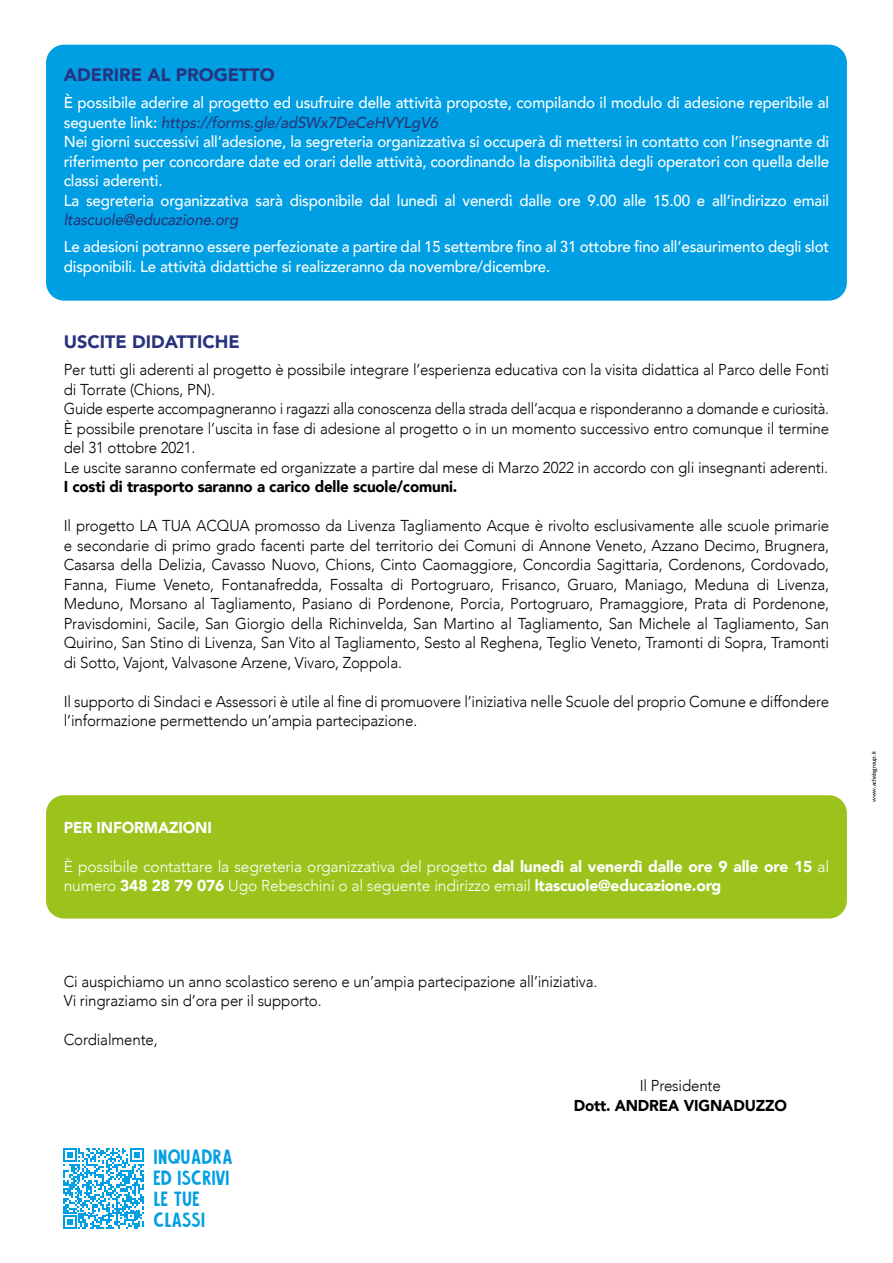
<style>
.page{position:relative;width:893px;height:1263px;background:#fff}
.page>*{position:absolute;margin:0;border:0;box-sizing:border-box;transform-origin:0 0}
.t1{font:900 18px "Avenir";color:#28337e}
.t2{font:16.5px/21px "Alvania";letter-spacing:.04em;color:#009fe3}
.t3{font:300 15.75px/19.5px "Avenir";letter-spacing:-.01em;color:#000;scale:.96 1}
.t4{font:500 15.75px/19.5px "Avenir";letter-spacing:-.01em;color:#fff;scale:.96 1}
.t5{font:300 15.75px/19.5px "Avenir";letter-spacing:-.01em;color:#fff}
.t6{font:900 15.75px "Avenir";letter-spacing:-.01em;color:#000;scale:.96 1}
.t7{font:italic 500 15.75px "Avenir";letter-spacing:-.01em;color:#28357a;scale:.96 1}
.t8{font:900 15.75px "Avenir";letter-spacing:-.01em;color:#fff;scale:.96 1}
.t9{font:6px "Friz Quadrata";color:#000}
.s1{font-style:italic;color:#28357a}
.s2{font-weight:900}
</style>
<div class="page">
<div style="left:46px;top:45px;width:801px;height:256px;background:#009fe3;border-radius:18px"></div>
<div style="left:46px;top:795px;width:801px;height:123px;background:#9bc31c;border-radius:18px"></div>
<svg style="left:63px;top:1148px;width:81px;height:81px"></svg>
<p class="t1" style="left:64px;top:60px;width:212px">ADERIRE AL PROGETTO</p>
<p class="t4" style="left:64px;top:92px;width:799px">È possibile aderire al progetto ed usufruire delle attività proposte, compilando il modulo di adesione reperibile al seguente link: <span class="s1">https://forms.gle/adSWx7DeCeHVYLgV6<br></span>Nei giorni successivi all’adesione, la segreteria organizzativa si occuperà di mettersi in contatto con l’insegnante di riferimento per concordare date ed orari delle attività, coordinando la disponibilità degli operatori con quella delle classi aderenti.<br>La segreteria organizzativa sarà disponibile dal lunedì al venerdì dalle ore 9.00 alle 15.00 e all’indirizzo email</p>
<p class="t7" style="left:64px;top:210px;width:183px">ltascuole@educazione.org</p>
<p class="t4" style="left:64px;top:236px;width:799px">Le adesioni potranno essere perfezionate a partire dal 15 settembre fino al 31 ottobre fino all’esaurimento degli slot disponibili. Le attività didattiche si realizzeranno da novembre/dicembre.</p>
<p class="t1" style="left:64px;top:327px;width:177px">USCITE DIDATTICHE</p>
<p class="t3" style="left:64px;top:360px;width:799px">Per tutti gli aderenti al progetto è possibile integrare l’esperienza educativa con la visita didattica al Parco delle Fonti di Torrate (Chions, PN).<br>Guide esperte accompagneranno i ragazzi alla conoscenza della strada dell’acqua e risponderanno a domande e curiosità.<br>È possibile prenotare l’uscita in fase di adesione al progetto o in un momento successivo entro comunque il termine del 31 ottobre 2021.<br>Le uscite saranno confermate ed organizzate a partire dal mese di Marzo 2022 in accordo con gli insegnanti aderenti.</p>
<p class="t6" style="left:64px;top:473px;width:412px">I costi di trasporto saranno a carico delle scuole/comuni.</p>
<p class="t3" style="left:64px;top:516px;width:799px;text-align:justify">Il progetto LA TUA ACQUA promosso da Livenza Tagliamento Acque è rivolto esclusivamente alle scuole primarie e secondarie di primo grado facenti parte del territorio dei Comuni di Annone Veneto, Azzano Decimo, Brugnera, Casarsa della Delizia, Cavasso Nuovo, Chions, Cinto Caomaggiore, Concordia Sagittaria, Cordenons, Cordovado, Fanna, Fiume Veneto, Fontanafredda, Fossalta di Portogruaro, Frisanco, Gruaro, Maniago, Meduna di Livenza, Meduno, Morsano al Tagliamento, Pasiano di Pordenone, Porcia, Portogruaro, Pramaggiore, Prata di Pordenone, Pravisdomini, Sacile, San Giorgio della Richinvelda, San Martino al Tagliamento, San Michele al Tagliamento, San Quirino, San Stino di Livenza, San Vito al Tagliamento, Sesto al Reghena, Teglio Veneto, Tramonti di Sopra, Tramonti di Sotto, Vajont, Valvasone Arzene, Vivaro, Zoppola.</p>
<p class="t3" style="left:64px;top:692px;width:799px">Il supporto di Sindaci e Assessori è utile al fine di promuovere l’iniziativa nelle Scuole del proprio Comune e diffondere l’informazione permettendo un’ampia partecipazione.</p>
<p class="t8" style="left:64px;top:814px;width:156px">PER INFORMAZIONI</p>
<p class="t5" style="left:64px;top:857px;width:767px">È possibile contattare la segreteria organizzativa del progetto <span class="s2">dal lunedì al venerdì dalle ore 9 alle ore 15</span> al numero <span class="s2">348 28 79 076</span> Ugo Rebeschini o al seguente indirizzo email <span class="s2">ltascuole@educazione.org</span></p>
<p class="t3" style="left:64px;top:971px;width:557px">Ci auspichiamo un anno scolastico sereno e un’ampia partecipazione all’iniziativa.<br>Vi ringraziamo sin d’ora per il supporto.</p>
<p class="t3" style="left:64px;top:1030px;width:99px">Cordialmente,</p>
<p class="t2" style="left:154px;top:1148px;width:80px">INQUADRA<br>ED ISCRIVI<br>LE TUE<br>CLASSI</p>
<p class="t3" style="left:640px;top:1076px;width:86px">Il Presidente</p>
<p class="t6" style="left:574px;top:1092px;width:224px">Dott. ANDREA VIGNADUZZO</p>
<p class="t9" style="left:871px;top:802px;width:52px;rotate:-90deg">www.achabgroup.it</p>
</div>
